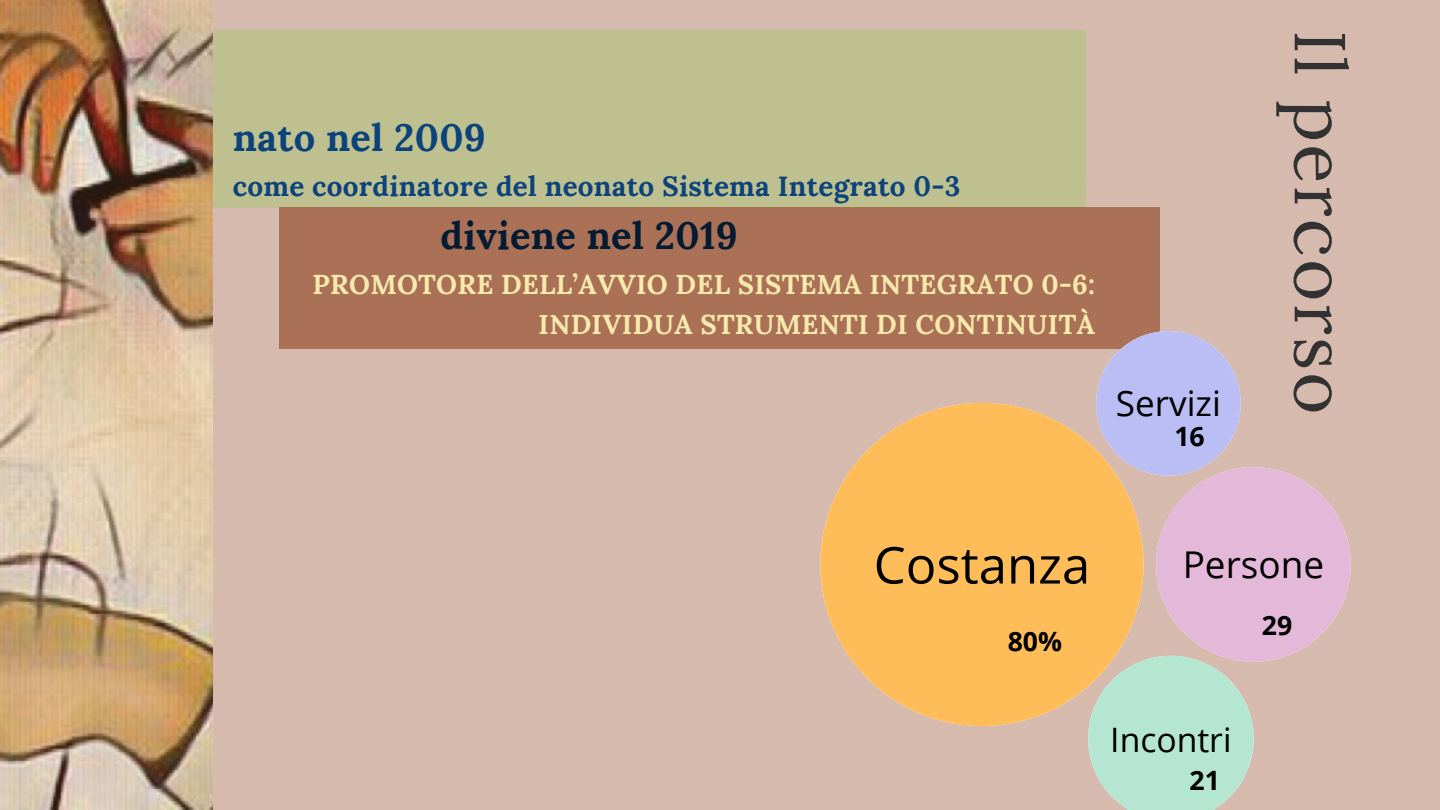
<style>
.page{position:relative;width:1440px;height:810px;background:#d6baae}
.page>*{position:absolute;margin:0;border:0;box-sizing:border-box;transform-origin:0 0}
.t1{font:72px "Lora";letter-spacing:.03em;color:#323232}
.t2{font:50.9px "Open Sans";color:#000}
.t3{font:700 38.1px "Lora";letter-spacing:.01em;color:#041b32}
.t4{font:700 38.1px "Lora";letter-spacing:.01em;color:#0d437b}
.t5{font:36.9px "Open Sans";color:#000}
.t6{font:35.1px "Open Sans";color:#000}
.t7{font:33.7px "Open Sans";color:#000}
.t8{font:700 27.8px "Lora";letter-spacing:.01em;color:#0d437b}
.t9{font:700 27.2px/40.4px "Lora";letter-spacing:.01em;color:#f7eaad;text-align:right}
.t10{font:700 26.6px "Open Sans";color:#000}
</style>
<div class="page">
<div style="left:212px;top:30px;width:874px;height:178px;background:#bec18f"></div>
<div style="left:280px;top:208px;width:880px;height:141px;background:#aa7157"></div>
<img style="left:0;top:0;width:213px;height:810px">
<svg style="left:820px;top:403px;width:268px;height:323px;fill:#ffbd59"></svg>
<svg style="left:1088px;top:331px;width:263px;height:479px"></svg>
<p class="t4" style="left:233px;top:113px;width:255px">nato nel 2009</p>
<p class="t8" style="left:233px;top:168px;width:729px">come coordinatore del neonato Sistema Integrato 0-3</p>
<p class="t3" style="left:440px;top:211px;width:299px">diviene nel 2019</p>
<p class="t9" style="left:313px;top:264px;width:784px">PROMOTORE DELL’AVVIO DEL SISTEMA INTEGRATO 0-6:<br>INDIVIDUA STRUMENTI DI CONTINUITÀ</p>
<p class="t6" style="left:1116px;top:379px;width:106px">Servizi</p>
<p class="t10" style="left:1174px;top:417px;width:32px">16</p>
<p class="t1" style="left:1367px;top:30px;width:386px;rotate:90deg">Il percorso</p>
<p class="t2" style="left:874px;top:529px;width:218px">Costanza</p>
<p class="t5" style="left:1183px;top:539px;width:143px">Persone</p>
<p class="t10" style="left:1008px;top:622px;width:56px">80%</p>
<p class="t10" style="left:1262px;top:606px;width:32px">29</p>
<p class="t7" style="left:1110px;top:716px;width:123px">Incontri</p>
<p class="t10" style="left:1190px;top:761px;width:32px">21</p>
</div>
